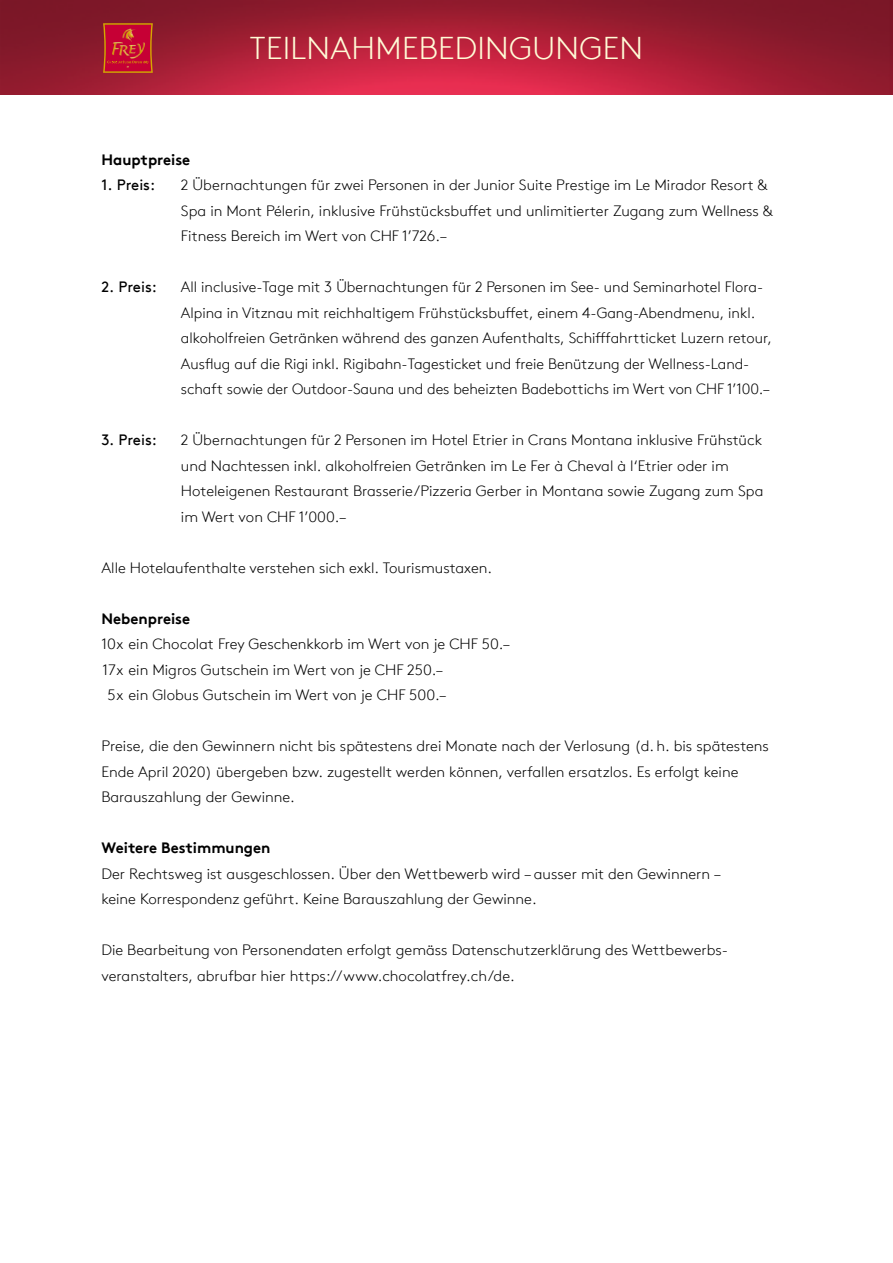
<style>
.page{position:relative;width:893px;height:1263px;background:#fff}
.page>*{position:absolute;margin:0;border:0;box-sizing:border-box;transform-origin:0 0}
.t1{font:300 31.5px "Brown TT";letter-spacing:.01em;color:#fffcd7}
.t2{font:300 15px/25.5px "Brown TT";color:#000}
.t3{font:700 15px "Brown TT";color:#000}
.t4{font:15px "Brown TT";color:#000}
</style>
<div class="page">
<img style="left:0;top:0;width:893px;height:94px">
<svg style="left:103px;top:23px;width:50px;height:50px;background:#c6242d"></svg>
<h1 class="t1" style="left:250px;top:30px;width:395px">TEILNAHMEBEDINGUNGEN</h1>
<p class="t3" style="left:101px;top:150px;width:90px">Hauptpreise</p>
<p class="t4" style="left:101px;top:176px;width:55px">1. Preis:</p>
<p class="t2" style="left:181px;top:173px;width:593px">2 Übernachtungen für zwei Personen in der Junior Suite Prestige im Le Mirador Resort &amp;<br>Spa in Mont Pélerin, inklusive Frühstücksbuffet und unlimitierter Zugang zum Wellness &amp;<br>Fitness Bereich im Wert von CHF 1’726.–</p>
<p class="t4" style="left:101px;top:278px;width:57px">2. Preis:</p>
<p class="t2" style="left:181px;top:275px;width:593px">All inclusive-Tage mit 3 Übernachtungen für 2 Personen im See- und Seminarhotel Flora-Alpina in Vitznau mit reichhaltigem Frühstücksbuffet, einem 4-Gang-Abendmenu, inkl. alkoholfreien Getränken während des ganzen Aufenthalts, Schifffahrtticket Luzern retour, Ausflug auf die Rigi inkl. Rigibahn-Tagesticket und freie Benützung der Wellness-Land&shy;schaft sowie der Outdoor-Sauna und des beheizten Badebottichs im Wert von CHF 1’100.–</p>
<p class="t4" style="left:101px;top:431px;width:57px">3. Preis:</p>
<p class="t2" style="left:181px;top:428px;width:584px">2 Übernachtungen für 2 Personen im Hotel Etrier in Crans Montana inklusive Frühstück und Nachtessen inkl. alkoholfreien Getränken im Le Fer à Cheval à l‘Etrier oder im Hoteleigenen Restaurant Brasserie/Pizzeria Gerber in Montana sowie Zugang zum Spa im Wert von CHF 1’000.–</p>
<p class="t2" style="left:101px;top:555px;width:392px">Alle Hotelaufenthalte verstehen sich exkl. Tourismustaxen.</p>
<p class="t3" style="left:101px;top:609px;width:90px">Nebenpreise</p>
<p class="t2" style="left:101px;top:632px;width:410px">10x ein Chocolat Frey Geschenkkorb im Wert von je CHF 50.–</p>
<p class="t2" style="left:102px;top:657px;width:342px">17x ein Migros Gutschein im Wert von je CHF 250.–</p>
<p class="t2" style="left:108px;top:683px;width:340px">5x ein Globus Gutschein im Wert von je CHF 500.–</p>
<p class="t2" style="left:101px;top:734px;width:669px">Preise, die den Gewinnern nicht bis spätestens drei Monate nach der Verlosung (d. h. bis spätestens<br>Ende April 2020) übergeben bzw. zugestellt werden können, verfallen ersatzlos. Es erfolgt keine<br>Barauszahlung der Gewinne.</p>
<p class="t3" style="left:101px;top:839px;width:171px">Weitere Bestimmungen</p>
<p class="t2" style="left:101px;top:861px;width:621px">Der Rechtsweg ist ausgeschlossen. Über den Wettbewerb wird – ausser mit den Gewinnern – keine Korrespondenz geführt. Keine Barauszahlung der Gewinne.</p>
<p class="t2" style="left:101px;top:938px;width:628px">Die Bearbeitung von Personendaten erfolgt gemäss Datenschutzerklärung des Wettbewerbs&shy;veranstalters, abrufbar hier https://www.chocolatfrey.ch/de.</p>
</div>
